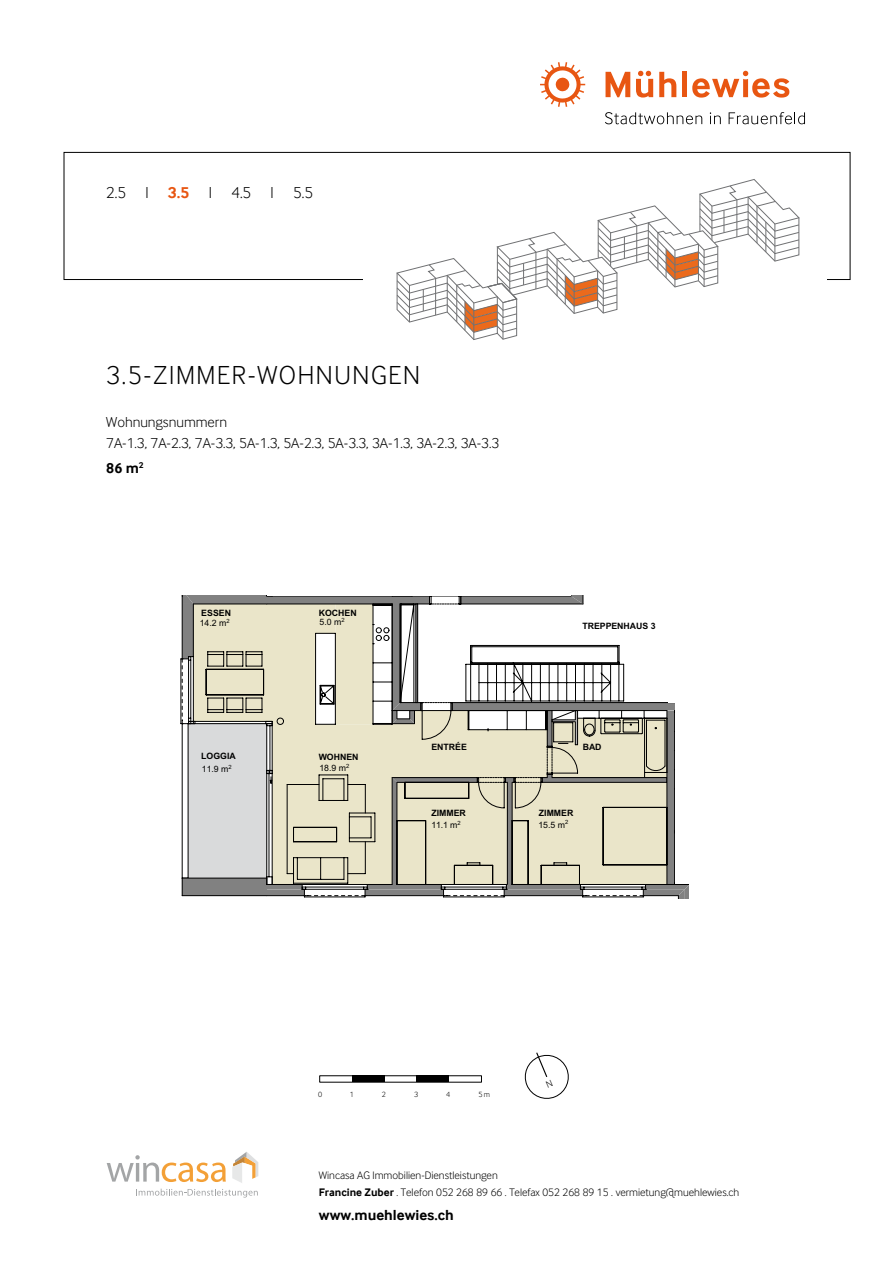
<style>
.page{position:relative;width:893px;height:1263px;background:#fff}
.page>*{position:absolute;margin:0;border:0;box-sizing:border-box;transform-origin:0 0}
.t1{font:27px "Inter Face Da Ma Lt";letter-spacing:.06em;color:#000}
.t2{font:16.5px "Inter Face Da Ma Lt";color:#000}
.t3{font:15px/21px "Inter Face Da Ma Lt";color:#000}
.t4{font:700 15px "Inter Face Da Ma";color:#000}
.t5{font:11.25px/16.5px "Inter Face Da Ma Lt";color:#000}
.t6{font:700 8.7px "Arial";color:#000}
.t7{font:8.7px "Arial";color:#000}
.t8{font:7.8px "Inter Face Da Ma Lt";color:#000}
.s1{font-family:"Inter Face Da Ma";font-weight:700;color:#e85612}
.s2{font-family:"Inter Face Da Ma";font-weight:700}
</style>
<div class="page">
<div style="left:64px;top:152px;width:786px;height:128px;border:1px solid #000"></div>
<div style="left:320px;top:1075px;width:162px;height:7px;border:1px solid #000"></div>
<div style="left:352px;top:1076px;width:32px;height:6px;background:#000"></div>
<div style="left:417px;top:1076px;width:32px;height:6px;background:#000"></div>
<svg style="left:605px;top:72px;width:25px;height:25px"></svg>
<svg style="left:659px;top:72px;width:17px;height:25px"></svg>
<div style="left:682px;top:72px;width:5px;height:25px;background:#e85612"></div>
<svg style="left:540px;top:62px;width:45px;height:45px"></svg>
<svg style="left:692px;top:71px;width:97px;height:27px"></svg>
<svg style="left:636px;top:71px;width:17px;height:27px"></svg>
<svg style="left:605px;top:112px;width:97px;height:12px"></svg>
<svg style="left:710px;top:112px;width:11px;height:12px"></svg>
<svg style="left:729px;top:112px;width:76px;height:12px"></svg>
<svg style="left:136px;top:1189px;width:122px;height:8px"></svg>
<svg style="left:232px;top:1152px;width:26px;height:31px"></svg>
<svg style="left:180px;top:597px;width:508px;height:301px"></svg>
<svg style="left:107px;top:1155px;width:119px;height:27px"></svg>
<hr style="left:148px;top:1188px;width:540px;height:1px;background:#000">
<hr style="left:148px;top:596px;width:1px;height:302px;background:#000">
<hr style="left:148px;top:596px;width:540px;height:1px;background:#000">
<hr style="left:892px;top:596px;width:1px;height:302px;background:#000">
<div style="left:675px;top:561px;width:63px;height:323px;background:#fff"></div>
<div style="left:668px;top:590px;width:23px;height:112px;background:#fff"></div>
<div style="left:364px;top:158px;width:463px;height:199px;background:#fff"></div>
<svg style="left:396px;top:179px;width:404px;height:161px"></svg>
<svg style="left:524px;top:1052px;width:45px;height:47px"></svg>
<h2 class="t2" style="left:106px;top:183px;width:208px">2.5 I <span class="s1">3.5</span> I 4.5 I 5.5</h2>
<h1 class="t1" style="left:106px;top:360px;width:263px">3.5-Zimmer-WohnungE</h1>
<h1 class="t1" style="left:403px;top:360px;width:18px">N</h1>
<h3 class="t3" style="left:106px;top:411px;width:394px">Wohnungsnummern<br>7A-1.3, 7A-2.3, 7A-3.3, 5A-1.3, 5A-2.3, 5A-3.3, 3A-1.3, 3A-2.3, 3A-3.3</h3>
<h3 class="t4" style="left:106px;top:459px;width:39px">86 m<sup>2</sup></h3>
<p class="t6" style="left:201px;top:607px;width:31px">ESSEN</p>
<p class="t6" style="left:319px;top:607px;width:39px">KOCHEN</p>
<p class="t7" style="left:200px;top:618px;width:31px">14.2 m<sup>2</sup></p>
<p class="t7" style="left:320px;top:616px;width:27px">5.0 m<sup>2</sup></p>
<p class="t6" style="left:201px;top:750px;width:36px">LOGGIA</p>
<p class="t6" style="left:319px;top:751px;width:41px">WOHNEN</p>
<p class="t7" style="left:202px;top:764px;width:31px">11.9 m<sup>2</sup></p>
<p class="t7" style="left:319px;top:762px;width:31px">18.9 m<sup>2</sup></p>
<p class="t6" style="left:582px;top:620px;width:75px">TREPPENHAUS 3</p>
<p class="t6" style="left:431px;top:741px;width:37px">ENTRÉE</p>
<p class="t6" style="left:583px;top:741px;width:20px">BAD</p>
<p class="t6" style="left:431px;top:807px;width:36px">ZIMMER</p>
<p class="t6" style="left:539px;top:807px;width:36px">ZIMMER</p>
<p class="t7" style="left:431px;top:819px;width:31px">11.1 m<sup>2</sup></p>
<p class="t7" style="left:538px;top:819px;width:31px">15.5 m<sup>2</sup></p>
<p class="t8" style="left:318px;top:1089px;width:6px">0</p>
<p class="t8" style="left:350px;top:1089px;width:6px">1</p>
<p class="t8" style="left:382px;top:1089px;width:6px">2</p>
<p class="t8" style="left:414px;top:1089px;width:6px">3</p>
<p class="t8" style="left:446px;top:1089px;width:6px">4</p>
<p class="t8" style="left:478px;top:1089px;width:13px">5m</p>
<p class="t5" style="left:319px;top:1167px;width:422px">Wincasa AG Immobilien-Dienstleistungen<br><span class="s2">Francine Zuber</span> . Telefon 052 268 89 66 . Telefax 052 268 89 15 . vermietung@muehlewies.ch</p>
<h3 class="t4" style="left:319px;top:1206px;width:136px">www.muehlewies.ch</h3>
</div>
